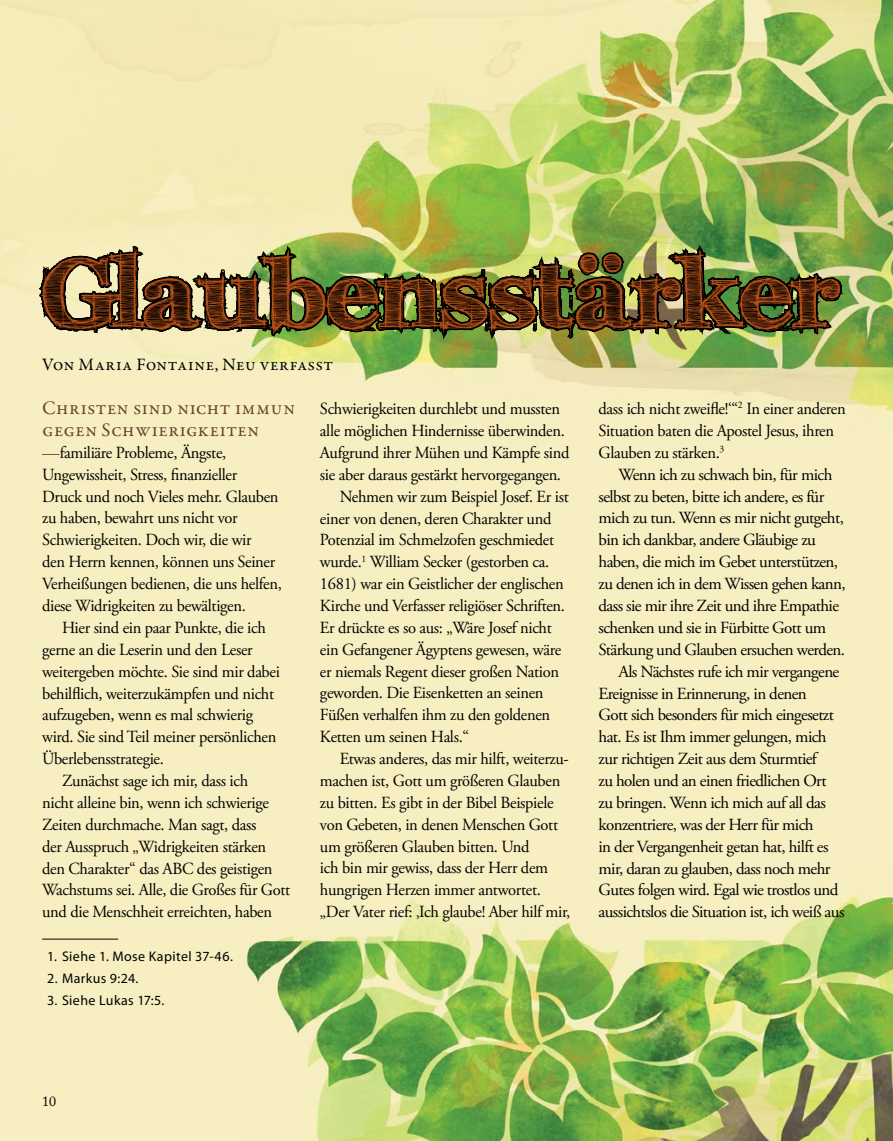
<style>
.page{position:relative;width:893px;height:1141px;background:#fff}
.page>*{position:absolute;margin:0;border:0;box-sizing:border-box;transform-origin:0 0}
.t1{font:700 96.25px "FFF Tusj";color:#b25018}
.t2{font:19.25px/21.9px "Garamond Premr Pro";letter-spacing:.025em;color:#66412f}
.t3{font:17.5px "Garamond Premr Pro";letter-spacing:.03em;color:#000}
.t4{font:16.97px/21.9px "Adobe Garamond Pro";letter-spacing:-.02em;color:#000}
.t5{font:16.97px "Adobe Garamond Pro";letter-spacing:-.04em;color:#000}
.t6{font:14px "Myriad Pro";letter-spacing:.03em;color:#000}
.t7{font:14px "Adobe Caslon Pro";color:#000}
.s1{font-size:17.5px;color:#66412f}
</style>
<div class="page">
<img style="left:0;top:0;width:893px;height:1141px">
<hr style="left:42px;top:939px;width:76px;height:1px;background:#010202">
<div style="left:91px;top:191px;width:245px;height:330px;background:#f7efc1"></div>
<div style="left:285px;top:415px;width:242px;height:73px;background:#f7efc1"></div>
<div style="left:593px;top:415px;width:249px;height:12px;background:#f6eec0"></div>
<img style="left:0;top:199px;width:893px;height:216px">
<h1 class="t1" style="left:40px;top:236px;width:799px">Glaubensstärker</h1>
<p class="t3" style="left:42px;top:354px;width:293px">Von Maria Fontaine, Neu verfasst</p>
<p class="t2" style="left:42px;top:398px;width:254px">Christen sind nicht immun gegen Schwierigkeiten</p>
<p class="t4" style="left:42px;top:442px;width:241px"><span class="s1">—</span>familiäre Probleme, Ängste, Ungewissheit, Stress, finanzieller<br>Druck und noch Vieles mehr. Glauben zu haben, bewahrt uns nicht vor Schwierigkeiten. Doch wir, die wir<br>den Herrn kennen, können uns Seiner Verheißungen bedienen, die uns helfen, diese Widrigkeiten zu bewältigen.</p>
<p class="t4" style="left:62px;top:617px;width:205px">Hier sind ein paar Punkte, die ich</p>
<p class="t4" style="left:42px;top:639px;width:212px">gerne an die Leserin und den Leser</p>
<p class="t4" style="left:42px;top:661px;width:239px">weitergeben möchte. Sie sind mir dabei</p>
<p class="t4" style="left:42px;top:683px;width:233px">behilflich, weiterzukämpfen und nicht</p>
<p class="t4" style="left:42px;top:705px;width:212px">aufzugeben, wenn es mal schwierig</p>
<p class="t4" style="left:42px;top:727px;width:236px">wird. Sie sind Teil meiner persönlichen</p>
<p class="t4" style="left:42px;top:748px;width:123px">Überlebensstrategie.</p>
<p class="t4" style="left:62px;top:770px;width:188px">Zunächst sage ich mir, dass ich</p>
<p class="t4" style="left:42px;top:792px;width:228px">nicht alleine bin, wenn ich schwierige</p>
<p class="t4" style="left:42px;top:814px;width:216px">Zeiten durchmache. Man sagt, dass</p>
<p class="t4" style="left:42px;top:836px;width:226px">der Ausspruch „Widrigkeiten stärken</p>
<p class="t4" style="left:42px;top:858px;width:232px">den Charakter“ das ABC des geistigen</p>
<p class="t4" style="left:42px;top:880px;width:250px">Wachstums sei. Alle, die Großes für Gott</p>
<p class="t4" style="left:42px;top:902px;width:231px">und die Menschheit erreichten, haben</p>
<p class="t6" style="left:47px;top:948px;width:187px">1. Siehe 1. Mose Kapitel 37-46.</p>
<p class="t6" style="left:47px;top:969px;width:93px">2. Markus 9:24.</p>
<p class="t6" style="left:47px;top:991px;width:119px">3. Siehe Lukas 17:5.</p>
<p class="t4" style="left:320px;top:398px;width:242px">Schwierigkeiten durchlebt und mussten</p>
<p class="t4" style="left:320px;top:420px;width:246px">alle möglichen Hindernisse überwinden.</p>
<p class="t4" style="left:320px;top:442px;width:251px">Aufgrund ihrer Mühen und Kämpfe sind</p>
<p class="t4" style="left:320px;top:464px;width:243px">sie aber daraus gestärkt hervorgegangen.</p>
<p class="t4" style="left:340px;top:486px;width:230px">Nehmen wir zum Beispiel Josef. Er ist</p>
<p class="t4" style="left:320px;top:508px;width:233px">einer von denen, deren Charakter und</p>
<p class="t4" style="left:320px;top:530px;width:236px">Potenzial im Schmelzofen geschmiedet</p>
<p class="t4" style="left:320px;top:551px;width:231px">wurde.<sup>1</sup> William Secker (gestorben ca.</p>
<p class="t4" style="left:320px;top:573px;width:245px">1681) war ein Geistlicher der englischen</p>
<p class="t4" style="left:320px;top:595px;width:247px">Kirche und Verfasser religiöser Schriften.</p>
<p class="t4" style="left:320px;top:617px;width:233px">Er drückte es so aus: „Wäre Josef nicht</p>
<p class="t4" style="left:320px;top:639px;width:243px">ein Gefangener Ägyptens gewesen, wäre</p>
<p class="t4" style="left:320px;top:661px;width:241px">er niemals Regent dieser großen Nation</p>
<p class="t4" style="left:320px;top:683px;width:225px">geworden. Die Eisenketten an seinen</p>
<p class="t4" style="left:320px;top:705px;width:232px">Füßen verhalfen ihm zu den goldenen</p>
<p class="t4" style="left:320px;top:726px;width:151px">Ketten um seinen Hals.“</p>
<p class="t4" style="left:340px;top:748px;width:231px">Etwas anderes, das mir hilft, weiterzu-</p>
<p class="t4" style="left:320px;top:770px;width:242px">machen ist, Gott um größeren Glauben</p>
<p class="t4" style="left:320px;top:792px;width:235px">zu bitten. Es gibt in der Bibel Beispiele</p>
<p class="t4" style="left:320px;top:814px;width:240px">von Gebeten, in denen Menschen Gott</p>
<p class="t4" style="left:320px;top:836px;width:211px">um größeren Glauben bitten. Und</p>
<p class="t4" style="left:320px;top:858px;width:230px">ich bin mir gewiss, dass der Herr dem</p>
<p class="t4" style="left:320px;top:880px;width:222px">hungrigen Herzen immer antwortet.</p>
<p class="t4" style="left:320px;top:901px;width:252px">„Der Vater rief: ‚Ich glaube! Aber hilf mir,</p>
<p class="t4" style="left:598px;top:398px;width:249px">dass ich nicht zweifle!‘“<sup>2</sup> In einer anderen<br>Situation baten die Apostel Jesus, ihren<br>Glauben zu stärken.<sup>3</sup></p>
<p class="t4" style="left:618px;top:464px;width:216px">Wenn ich zu schwach bin, für mich</p>
<p class="t4" style="left:598px;top:486px;width:227px">selbst zu beten, bitte ich andere, es für</p>
<p class="t4" style="left:598px;top:508px;width:247px">mich zu tun. Wenn es mir nicht gutgeht,</p>
<p class="t4" style="left:598px;top:530px;width:219px">bin ich dankbar, andere Gläubige zu</p>
<p class="t4" style="left:598px;top:551px;width:241px">haben, die mich im Gebet unterstützen,</p>
<p class="t4" style="left:598px;top:573px;width:249px">zu denen ich in dem Wissen gehen kann,</p>
<p class="t4" style="left:598px;top:595px;width:242px">dass sie mir ihre Zeit und ihre Empathie</p>
<p class="t4" style="left:598px;top:617px;width:229px">schenken und sie in Fürbitte Gott um</p>
<p class="t5" style="left:598px;top:639px;width:248px">Stärkung und Glauben ersuchen werden.</p>
<p class="t4" style="left:618px;top:661px;width:222px">Als Nächstes rufe ich mir vergangene</p>
<p class="t4" style="left:598px;top:683px;width:210px">Ereignisse in Erinnerung, in denen</p>
<p class="t4" style="left:598px;top:705px;width:237px">Gott sich besonders für mich eingesetzt</p>
<p class="t4" style="left:598px;top:727px;width:230px">hat. Es ist Ihm immer gelungen, mich</p>
<p class="t4" style="left:598px;top:748px;width:220px">zur richtigen Zeit aus dem Sturmtief</p>
<p class="t4" style="left:598px;top:770px;width:230px">zu holen und an einen friedlichen Ort</p>
<p class="t4" style="left:598px;top:792px;width:229px">zu bringen. Wenn ich mich auf all das</p>
<p class="t4" style="left:598px;top:814px;width:217px">konzentriere, was der Herr für mich</p>
<p class="t4" style="left:598px;top:836px;width:231px">in der Vergangenheit getan hat, hilft es</p>
<p class="t4" style="left:598px;top:858px;width:233px">mir, daran zu glauben, dass noch mehr</p>
<p class="t4" style="left:598px;top:880px;width:241px">Gutes folgen wird. Egal wie trostlos und</p>
<p class="t4" style="left:598px;top:902px;width:247px">aussichtslos die Situation ist, ich weiß aus</p>
<p class="t7" style="left:42px;top:1093px;width:15px">10</p>
</div>
